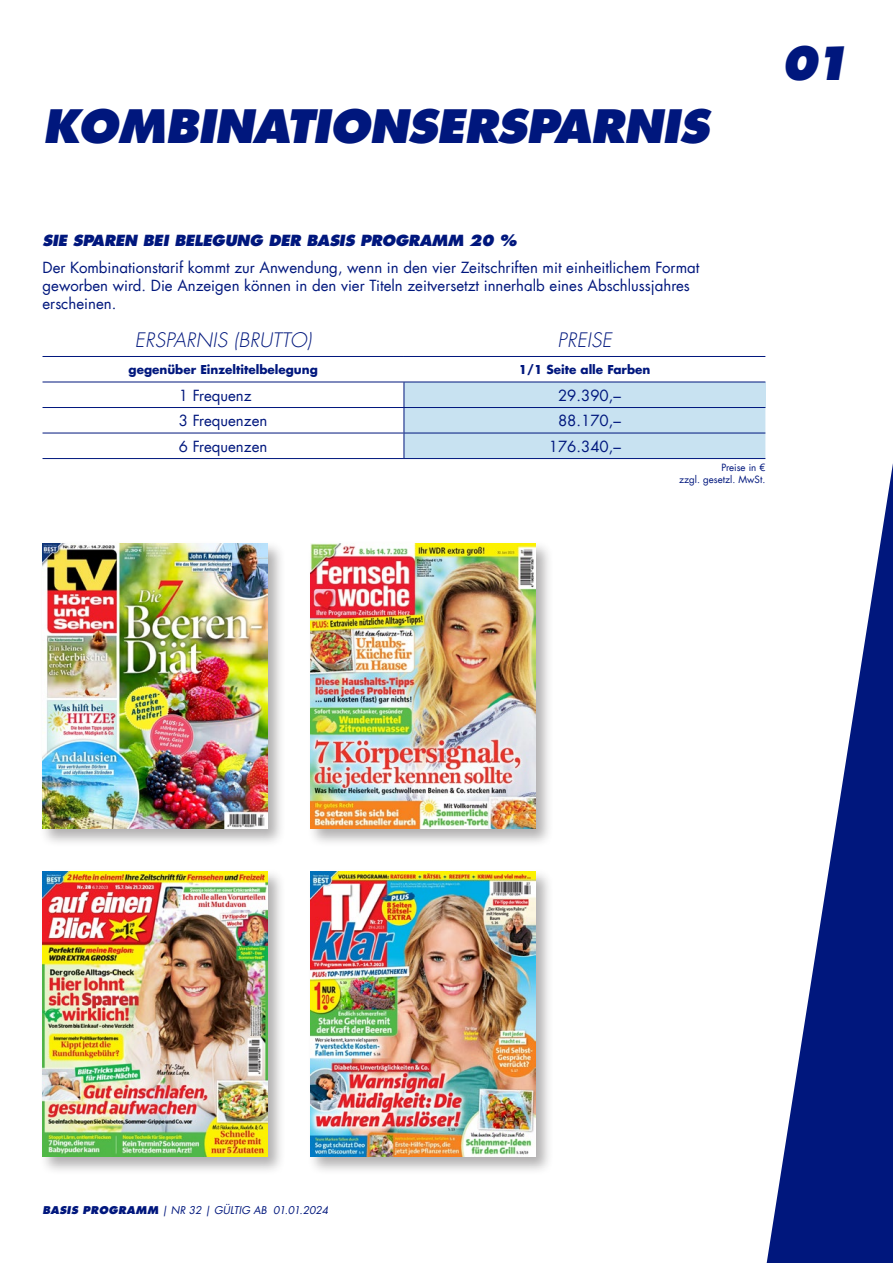
<style>
.page{position:relative;width:893px;height:1263px;background:#fff}
.page>*{position:absolute;margin:0;border:0;box-sizing:border-box;transform-origin:0 0}
.t1{font:italic 800 45px "Futura Com";letter-spacing:-.02em;color:#00177d}
.t2{font:italic 300 19.5px "Futura Com";letter-spacing:.01em;color:#00177d}
.t3{font:15px/18px "Futura Com";color:#00177d}
.t4{font:italic 800 15px "Futura Com";letter-spacing:-.02em;color:#00177d}
.t5{font:700 12px "Futura Com";color:#00177d}
.t6{font:italic 10.5px "Futura Com";color:#00177d}
.t7{font:9.75px/12px "Futura Com";color:#00177d;text-align:right}
.s1{font-weight:800}
</style>
<div class="page">
<svg style="left:767px;top:463px;width:126px;height:800px"></svg>
<hr style="left:43px;top:356px;width:361px;height:1px;background:#00177d">
<hr style="left:404px;top:356px;width:361px;height:1px;background:#00177d">
<hr style="left:43px;top:382px;width:361px;height:1px;background:#00177d">
<hr style="left:43px;top:407px;width:361px;height:1px;background:#00177d">
<hr style="left:43px;top:433px;width:361px;height:1px;background:#00177d">
<div style="left:404px;top:382px;width:361px;height:76px;background:#c8e2f1"></div>
<hr style="left:404px;top:433px;width:361px;height:1px;background:#00177d">
<hr style="left:43px;top:458px;width:361px;height:1px;background:#00177d">
<hr style="left:404px;top:458px;width:361px;height:1px;background:#00177d">
<div style="left:307px;top:868px;width:247px;height:307px;background:#231f20;opacity:.35"></div>
<img style="left:310px;top:871px;width:226px;height:286px">
<div style="left:39px;top:868px;width:247px;height:307px;background:#231f20;opacity:.35"></div>
<img style="left:43px;top:871px;width:225px;height:286px">
<div style="left:307px;top:540px;width:247px;height:307px;background:#231f20;opacity:.35"></div>
<img style="left:310px;top:543px;width:226px;height:286px">
<div style="left:39px;top:540px;width:247px;height:307px;background:#231f20;opacity:.35"></div>
<img style="left:43px;top:543px;width:225px;height:286px">
<h1 class="t1" style="left:43px;top:96px;width:668px">KOMBINATIONSERSPARNIS</h1>
<h1 class="t1" style="left:781px;top:32px;width:71px">01</h1>
<p class="t4" style="left:43px;top:230px;width:476px">SIE SPAREN BEI BELEGUNG DER BASIS PROGRAMM 20 %</p>
<p class="t3" style="left:43px;top:258px;width:658px">Der Kombinationstarif kommt zur Anwendung, wenn in den vier Zeitschriften mit einheitlichem Format geworben wird. Die Anzeigen können in den vier Titeln zeitversetzt innerhalb eines Abschlussjahres erscheinen.</p>
<h2 class="t2" style="left:135px;top:327px;width:178px">ERSPARNIS (BRUTTO)</h2>
<h2 class="t2" style="left:558px;top:327px;width:56px">PREISE</h2>
<p class="t5" style="left:129px;top:360px;width:191px">gegenüber Einzeltitelbelegung</p>
<p class="t5" style="left:519px;top:360px;width:133px">1/1 Seite alle Farben</p>
<p class="t3" style="left:179px;top:386px;width:74px">1 Frequenz</p>
<p class="t3" style="left:558px;top:386px;width:64px">29.390,–</p>
<p class="t3" style="left:179px;top:412px;width:90px">3 Frequenzen</p>
<p class="t3" style="left:558px;top:412px;width:64px">88.170,–</p>
<p class="t3" style="left:179px;top:437px;width:90px">6 Frequenzen</p>
<p class="t3" style="left:549px;top:437px;width:74px">176.340,–</p>
<p class="t7" style="left:679px;top:461px;width:88px">Preise in €<br>zzgl. gesetzl. MwSt.</p>
<p class="t6" style="left:43px;top:1203px;width:287px"><span class="s1">BASIS PROGRAMM</span> | NR 32 | GÜLTIG AB 01.01.2024</p>
</div>
